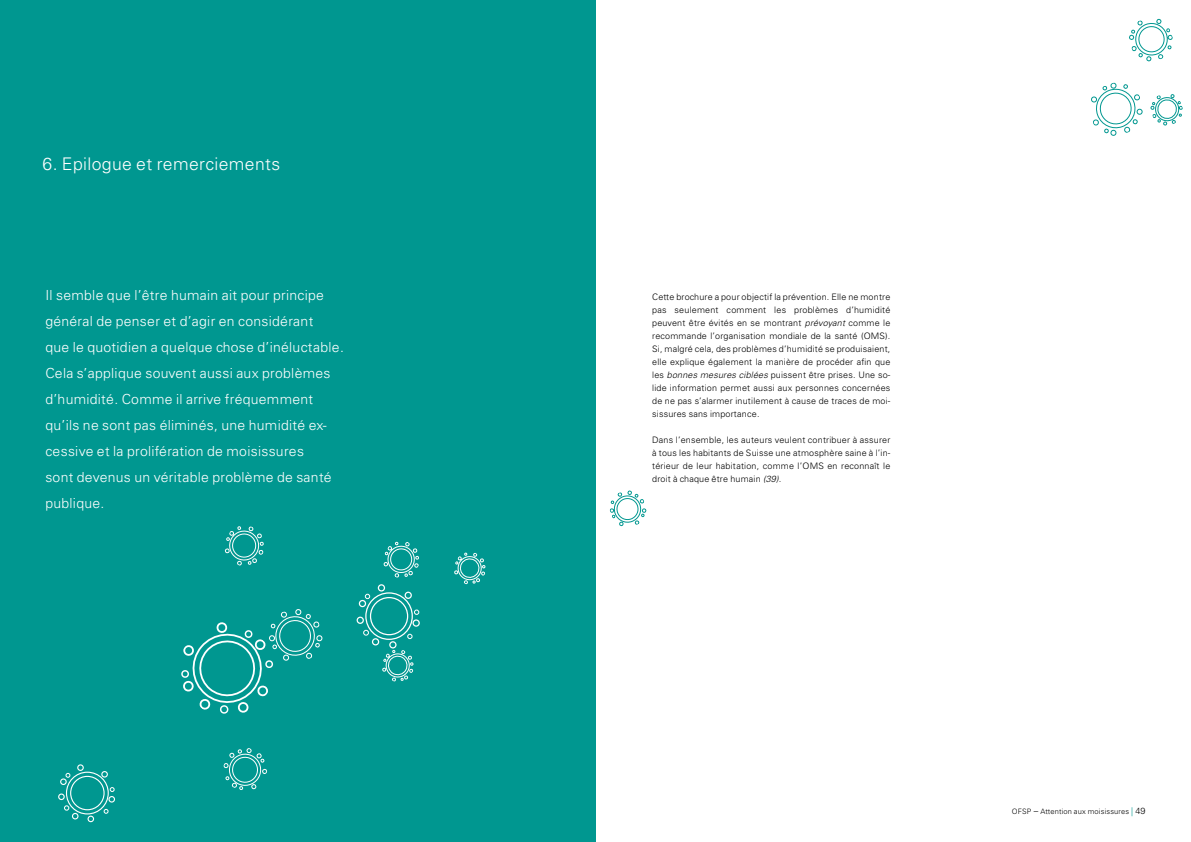
<style>
.page{position:relative;width:1191px;height:842px;background:#fff}
.page>*{position:absolute;margin:0;border:0;box-sizing:border-box;transform-origin:0 0}
._01_Kapiteltitel{font:300 17.4px "Univers LT Std";letter-spacing:.02em;color:#fff}
._02_Lead{font:300 13.9px/26px "Univers LT Std";letter-spacing:.02em;color:#fff}
._04_Text{font:300 8.9px/13px "Univers LT Std";letter-spacing:.02em;color:#000;text-align:justify}
.t1{font:300 7.4px "Univers LT Std";letter-spacing:.02em;color:#000}
.s1{font-style:italic}
.s2{font-size:8.9px}
.s3{font-size:8.9px;color:#009790}
</style>
<div class="page">
<div style="left:0;top:0;width:595px;height:842px;background:#009790"></div>
<svg style="left:58px;top:764px;width:57px;height:58px"></svg>
<svg style="left:383px;top:542px;width:36px;height:36px"></svg>
<svg style="left:610px;top:490px;width:36px;height:36px"></svg>
<svg style="left:224px;top:527px;width:40px;height:39px"></svg>
<svg style="left:181px;top:609px;width:142px;height:105px"></svg>
<svg style="left:356px;top:584px;width:64px;height:98px"></svg>
<svg style="left:454px;top:553px;width:31px;height:32px"></svg>
<svg style="left:224px;top:748px;width:43px;height:42px"></svg>
<svg style="left:1150px;top:94px;width:32px;height:32px"></svg>
<svg style="left:1091px;top:82px;width:51px;height:54px"></svg>
<svg style="left:1129px;top:18px;width:43px;height:44px"></svg>
<p class="_01_Kapiteltitel" style="left:43px;top:153px;width:239px">6. Epilogue et remerciements</p>
<p class="_02_Lead" style="left:45px;top:282px;width:300px">Il semble que l’être humain ait pour principe général de penser et d’agir en considérant<br>que le quotidien a quelque chose d’inéluctable.<br>Cela s’applique souvent aussi aux problèmes d’humidité. Comme il arrive fréquemment qu’ils ne sont pas éliminés, une humidité ex&shy;cessive et la prolifération de moisissures<br>sont devenus un véritable problème de santé publique.</p>
<p class="_04_Text" style="left:652px;top:290px;width:240px">Cette brochure a pour objectif la prévention. Elle ne montre pas seulement comment les problèmes d’humidité peuvent être évités en se montrant <span class="s1">prévoyant</span> comme le recommande l’organisation mondiale de la santé (OMS).<br>Si, malgré cela, des problèmes d’humidité se produisaient, elle explique également la manière de procéder afin que les <span class="s1">bonnes mesures ciblées</span> puissent être prises. Une so&shy;lide information permet aussi aux personnes concernées de ne pas s’alarmer inutilement à cause de traces de moi&shy;sissures sans importance.</p>
<p class="_04_Text" style="left:652px;top:433px;width:240px">Dans l’ensemble, les auteurs veulent contribuer à assurer à tous les habitants de Suisse une atmosphère saine à l’in&shy;térieur de leur habitation, comme l’OMS en reconnaît le droit à chaque être humain <span class="s1">(39).</span></p>
<p class="t1" style="left:1011px;top:807px;width:135px">OFSP <span class="s2">–</span> Attention aux moisissures <span class="s3">|</span> <span class="s2">49</span></p>
</div>
